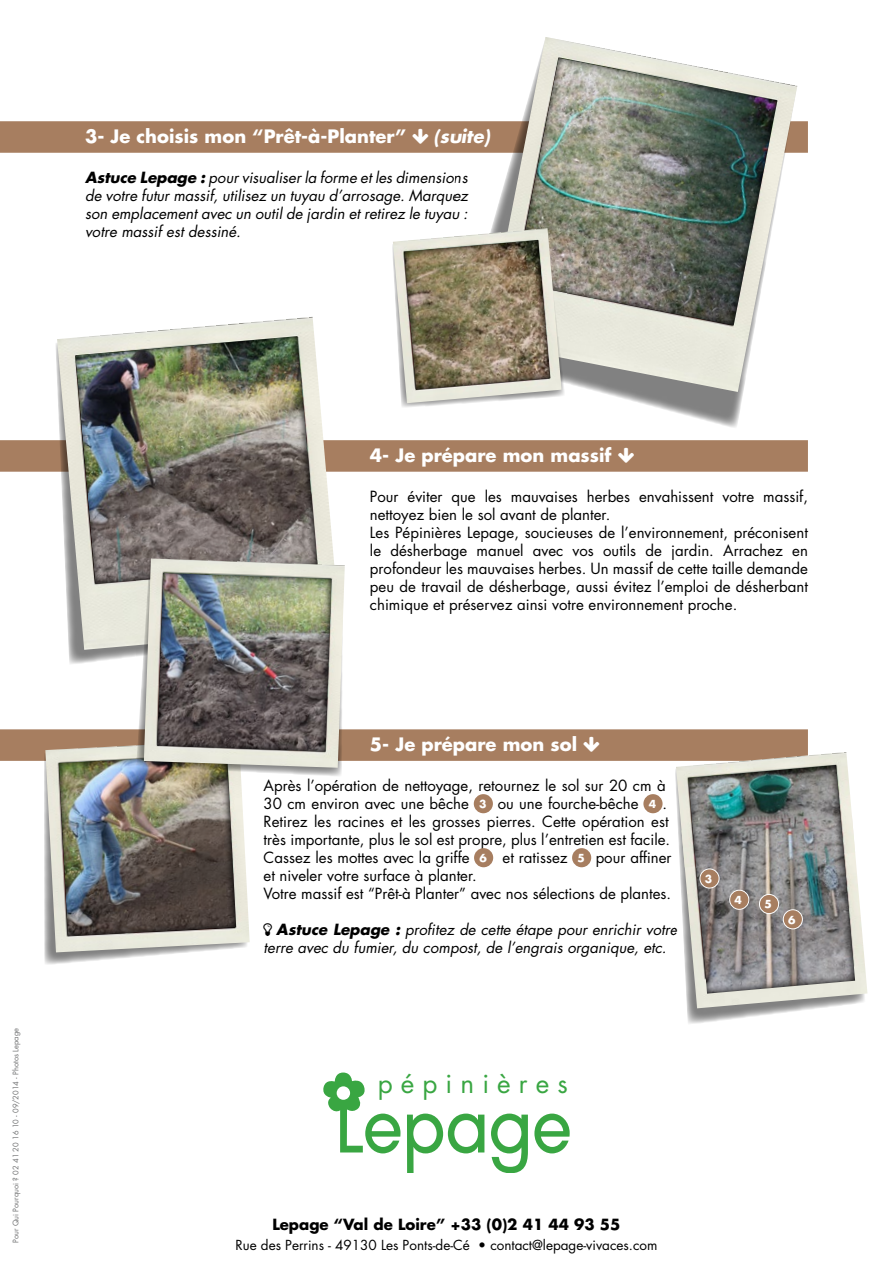
<style>
.page{position:relative;width:893px;height:1263px;background:#fff}
.page>*{position:absolute;margin:0;border:0;box-sizing:border-box;transform-origin:0 0}
.t1{font:26.1px "Futura Std";letter-spacing:.31em;color:#39a642}
.t2{font:700 18px "Futura Std";color:#fff}
.t3{font:italic 700 18px "Futura Std";color:#fff}
.t4{font:15px/18px "Futura Std";color:#000}
.t5{font:italic 15px/18px "Futura Std";color:#000;text-align:justify}
.t6{font:700 15px "Futura";color:#000}
.t7{font:13.5px "Futura";color:#000}
.t8{font:700 10.8px "Futura Std";color:#fff}
.t9{font:7.5px "Futura";color:#707172}
.s1{font-weight:700}
.s2{font-weight:700;font-size:10.8px;color:#fff}
</style>
<div class="page">
<div style="left:0;top:121px;width:808px;height:32px;background:#a77e60"></div>
<div style="left:0;top:440px;width:808px;height:32px;background:#a77e60"></div>
<div style="left:0;top:729px;width:808px;height:32px;background:#a77e60"></div>
<svg style="left:456px;top:121px;width:287px;height:307px"></svg>
<img style="left:486px;top:37px;width:311px;height:355px">
<img style="left:512px;top:56px;width:267px;height:271px">
<svg style="left:392px;top:230px;width:174px;height:179px"></svg>
<img style="left:57px;top:317px;width:283px;height:244px">
<img style="left:73px;top:334px;width:246px;height:227px">
<svg style="left:44px;top:754px;width:145px;height:211px"></svg>
<img style="left:45px;top:749px;width:205px;height:203px">
<img style="left:144px;top:558px;width:201px;height:203px">
<div style="left:474px;top:794px;width:19px;height:19px;background:#a77e60;border-radius:50%"></div>
<div style="left:643px;top:794px;width:20px;height:19px;background:#a77e60;border-radius:50%"></div>
<div style="left:474px;top:848px;width:19px;height:19px;background:#a77e60;border-radius:50%"></div>
<div style="left:572px;top:848px;width:19px;height:19px;background:#a77e60;border-radius:50%"></div>
<svg style="left:407px;top:1113px;width:77px;height:60px"></svg>
<svg style="left:491px;top:1113px;width:37px;height:60px"></svg>
<svg style="left:534px;top:1113px;width:36px;height:40px"></svg>
<svg style="left:323px;top:1072px;width:77px;height:81px"></svg>
<svg style="left:675px;top:760px;width:142px;height:264px"></svg>
<img style="left:681px;top:854px;width:186px;height:154px">
<img style="left:676px;top:752px;width:171px;height:115px">
<img style="left:685px;top:763px;width:170px;height:231px">
<div style="left:700px;top:869px;width:19px;height:19px;background:#a77e60;border-radius:50%"></div>
<div style="left:699px;top:868px;width:20px;height:20px;border:1px solid #fff;border-radius:50%"></div>
<div style="left:730px;top:890px;width:19px;height:19px;background:#a77e60;border-radius:50%"></div>
<div style="left:729px;top:890px;width:20px;height:20px;border:1px solid #fff;border-radius:50%"></div>
<div style="left:759px;top:894px;width:20px;height:19px;background:#a77e60;border-radius:50%"></div>
<div style="left:759px;top:894px;width:20px;height:20px;border:1px solid #fff;border-radius:50%"></div>
<div style="left:783px;top:910px;width:19px;height:19px;background:#a77e60;border-radius:50%"></div>
<div style="left:783px;top:909px;width:20px;height:20px;border:1px solid #fff;border-radius:50%"></div>
<img style="left:56px;top:561px;width:287px;height:376px">
<p class="t2" style="left:85px;top:124px;width:322px">3- Je choisis mon “Prêt-à-Planter”</p>
<p class="t3" style="left:433px;top:124px;width:58px">(suite)</p>
<p class="t5" style="left:85px;top:168px;width:384px"><span class="s1">Astuce Lepage :</span> pour visualiser la forme et les dimensions de votre futur massif, utilisez un tuyau d’arrosage. Marquez son emplacement avec un outil de jardin et retirez le tuyau : votre massif est dessiné.</p>
<p class="t9" style="left:11px;top:1243px;width:216px;rotate:-90deg">Pour Qui Pourquoi ? 02 41 20 16 10 - 09/2014 - Photos Lepage</p>
<p class="t2" style="left:370px;top:443px;width:243px">4- Je prépare mon massif</p>
<p class="t4" style="left:370px;top:487px;width:439px">Pour éviter que les mauvaises herbes envahissent votre massif, nettoyez bien le sol avant de planter.<br>Les Pépinières Lepage, soucieuses de l’environnement, préconisent le désherbage manuel avec vos outils de jardin. Arrachez en profondeur les mauvaises herbes. Un massif de cette taille demande peu de travail de désherbage, aussi évitez l’emploi de désherbant chimique et préservez ainsi votre environnement proche.</p>
<p class="t2" style="left:370px;top:732px;width:209px">5- Je prépare mon sol</p>
<p class="t4" style="left:264px;top:776px;width:410px">Après l’opération de nettoyage, retournez le sol sur 20 cm à 30 cm environ avec une bêche <span class="s2">3</span> ou une fourche-bêche <span class="s2">4</span> .<br>Retirez les racines et les grosses pierres. Cette opération est très importante, plus le sol est propre, plus l’entretien est facile.<br>Cassez les mottes avec la griffe <span class="s2">6</span> et ratissez <span class="s2">5</span> pour affiner et niveler votre surface à planter.<br>Votre massif est “Prêt-à Planter” avec nos sélections de plantes.</p>
<p class="t5" style="left:264px;top:920px;width:416px;text-indent:13px"><span class="s1">Astuce Lepage :</span> profitez de cette étape pour enrichir votre terre avec du fumier, du compost, de l’engrais organique, etc.</p>
<p class="t8" style="left:705px;top:872px;width:9px">3</p>
<p class="t8" style="left:735px;top:893px;width:9px">4</p>
<p class="t8" style="left:764px;top:897px;width:9px">5</p>
<p class="t8" style="left:788px;top:912px;width:9px">6</p>
<h1 class="t1" style="left:378px;top:1066px;width:191px">pépinières</h1>
<p class="t6" style="left:272px;top:1214px;width:350px">Lepage “Val de Loire” +33 (0)2 41 44 93 55</p>
<p class="t7" style="left:236px;top:1236px;width:423px">Rue des Perrins - 49130 Les Ponts-de-Cé • contact@lepage-vivaces.com</p>
</div>
